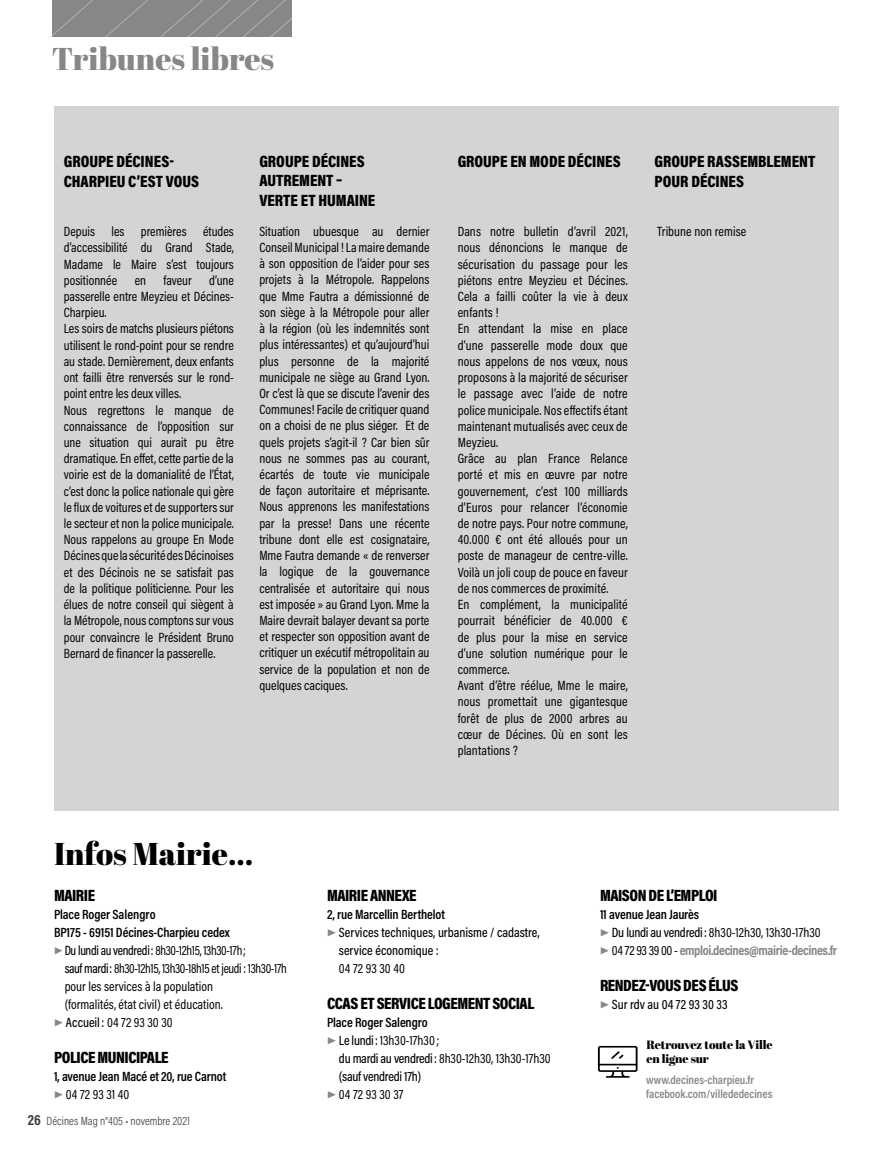
<style>
.page{position:relative;width:893px;height:1149px;background:#fff}
.page>*{position:absolute;margin:0;border:0;box-sizing:border-box;transform-origin:0 0}
.t1{font:31.5px "Abril Fatface";color:#878787}
.t2{font:31.5px "Abril Fatface";color:#000}
.t3{font:900 16.5px/19.8px "Acumin Pro Cond";letter-spacing:-.005em;color:#000}
.t4{font:900 16.5px "Acumin Pro Cond";letter-spacing:-.025em;color:#000}
.t5{font:900 16.5px "Acumin Pro Cond";letter-spacing:-.03em;color:#000}
.t6{font:13.5px/16.2px "Acumin Pro Cond";letter-spacing:.005em;color:#000}
.t7{font:600 13.5px/18px "Acumin Pro Cond";letter-spacing:-.01em;color:#000}
.t8{font:13.5px "Acumin Pro Cond";letter-spacing:-.025em;color:#000;scale:.95 1}
.t9{font:500 13.5px "Acumin Pro Cond";color:#000}
.t10{font:500 13.5px "Acumin Pro Cond";letter-spacing:-.02em;color:#000}
.t11{font:600 12px/14.4px "Acumin Pro Cond";color:#878787}
.t12{font:12px/14.4px "Abril Fatface";letter-spacing:-.01em;color:#000}
.t13{font:300 12px "Acumin Pro Cond";color:#3c3c3b}
.s1{font-weight:600;font-size:15px;color:#878787}
.s2{font-weight:500}
.s3{font-size:15px;color:#878787}
.s4{font-weight:400}
.s5{font-weight:700;font-size:15px}
.s6{font-weight:600}
.s7{font-weight:700;color:#878787}
</style>
<div class="page">
<div style="left:52px;top:0;width:239px;height:36px;background:#878787"></div>
<div style="left:54px;top:106px;width:785px;height:704px;background:#d4d4d4"></div>
<svg style="left:598px;top:1045px;width:39px;height:32px"></svg>
<h1 class="t1" style="left:52px;top:36px;width:224px">Tribunes libres</h1>
<p class="t3" style="left:64px;top:151px;width:137px">GROUPE DÉCINES-<br>CHARPIEU C’EST VOUS</p>
<p class="t6" style="left:64px;top:223px;width:172px;text-align:justify">Depuis les premières études d’accessibilité du Grand Stade, Madame le Maire s’est toujours positionnée</p>
<p class="t6" style="left:135px;top:272px;width:13px">en</p>
<p class="t6" style="left:163px;top:272px;width:30px">faveur</p>
<p class="t6" style="left:64px;top:272px;width:172px;text-indent:145px">d’une passerelle entre Meyzieu et Décines-Charpieu.<br>Les soirs de matchs plusieurs piétons utilisent le rond-point pour se rendre au stade. Dernièrement, deux enfants ont failli être renversés sur le rond&shy;point entre les deux villes.<br>Nous regrettons le manque de connaissance de l’opposition sur une situation qui aurait pu être dramatique. En effet, cette partie de la voirie est de la domanialité de l’État, c’est donc la police nationale qui gère le flux de voitures et de supporters sur le secteur et non la police municipale.<br>Nous rappelons au groupe En Mode Décines que la sécurité des Décinoises et des Décinois ne se satisfait pas de la politique politicienne. Pour les élues de notre conseil qui siègent à la Métropole, nous comptons sur vous pour convaincre le Président Bruno Bernard de financer la passerelle.</p>
<p class="t3" style="left:259px;top:150px;width:118px">GROUPE DÉCINES<br>AUTREMENT –<br>VERTE ET HUMAINE</p>
<p class="t6" style="left:259px;top:223px;width:172px;text-align:justify">Situation ubuesque au dernier Conseil Municipal ! La maire demande à son opposition de l’aider pour ses projets à la Métropole. Rappelons que Mme Fautra a démissionné de son siège à la Métropole pour aller à la région (où les indemnités sont plus intéressantes) et qu’aujourd’hui plus personne de la majorité municipale ne siège au Grand Lyon.<br>Or c’est là que se discute l’avenir des Communes! Facile de critiquer quand on a choisi de ne plus siéger. Et de quels projets s’agit-il ? Car bien sûr nous ne sommes pas au courant, écartés de toute vie municipale de façon autoritaire et méprisante.<br>Nous apprenons les manifestations par la presse! Dans une récente tribune dont elle est cosignataire, Mme Fautra demande « de renverser la logique de la gouvernance centralisée et autoritaire qui nous est imposée » au Grand Lyon. Mme la Maire devrait balayer devant sa porte et respecter son opposition avant de critiquer un exécutif métropolitain au service de la population et non de quelques caciques.</p>
<p class="t3" style="left:458px;top:151px;width:165px">GROUPE EN MODE DÉCINES</p>
<p class="t6" style="left:458px;top:223px;width:172px">Dans notre bulletin d’avril 2021, nous dénoncions le manque de sécurisation du passage pour les piétons entre Meyzieu et Décines.<br>Cela a failli coûter la vie à deux enfants !<br>En attendant la mise en place d’une passerelle mode doux que nous appelons de nos vœux, nous proposons à la majorité de sécuriser le passage avec l’aide de notre police municipale. Nos effectifs étant maintenant mutualisés avec ceux de<br>Meyzieu.<br>Grâce au plan France Relance porté et mis en œuvre par notre gouvernement, c’est 100 milliards d’Euros pour relancer l’économie de notre pays. Pour notre commune,<br>40.000 € ont été alloués pour un poste de manageur de centre-ville.<br>Voilà un joli coup de pouce en faveur de nos commerces de proximité.<br>En complément, la municipalité pourrait bénéficier de 40.000 € de plus pour la mise en service d’une solution numérique pour le commerce.<br>Avant d’être réélue, Mme le maire, nous promettait une gigantesque forêt de plus de 2000 arbres au cœur de Décines. Où en sont les plantations ?</p>
<p class="t3" style="left:655px;top:151px;width:162px">GROUPE RASSEMBLEMENT<br>POUR DÉCINES</p>
<p class="t6" style="left:657px;top:223px;width:91px">Tribune non remise</p>
<h1 class="t2" style="left:54px;top:831px;width:201px">Infos Mairie…</h1>
<p class="t3" style="left:54px;top:884px;width:43px">MAIRIE</p>
<p class="t7" style="left:54px;top:904px;width:103px">Place Roger Salengro</p>
<p class="t7" style="left:54px;top:922px;width:177px">BP175 - 69151 Décines-Charpieu cedex</p>
<p class="t8" style="left:54px;top:941px;width:204px"><span class="s1">▶</span> <span class="s2">Du lundi au vendredi:</span> 8h30-12h15, 13h30-17h;</p>
<p class="t8" style="left:65px;top:959px;width:235px"><span class="s2">sauf mardi:</span> 8h30-12h15, 13h30-18h15 et jeudi : 13h30-17h</p>
<p class="t6" style="left:65px;top:977px;width:150px">pour les services à la population</p>
<p class="t6" style="left:65px;top:995px;width:160px">(formalités, état civil) et éducation.</p>
<p class="t6" style="left:54px;top:1013px;width:120px"><span class="s1">▶</span> <span class="s2">Accueil :</span> 04 72 93 30 30</p>
<p class="t5" style="left:54px;top:1046px;width:116px">POLICE MUNICIPALE</p>
<p class="t7" style="left:54px;top:1066px;width:174px">1, avenue Jean Macé et 20, rue Carnot <span class="s3">▶</span> <span class="s4">04 72 93 31 40</span></p>
<p class="t13" style="left:28px;top:1112px;width:164px"><span class="s5">26</span> Décines Mag n°405 • novembre 2021</p>
<p class="t4" style="left:327px;top:884px;width:91px">MAIRIE ANNEXE</p>
<p class="t7" style="left:327px;top:904px;width:119px">2, rue Marcellin Berthelot</p>
<p class="t9" style="left:327px;top:923px;width:214px"><span class="s1">▶</span> Services techniques, urbanisme / cadastre,</p>
<p class="t9" style="left:339px;top:941px;width:101px">service économique :</p>
<p class="t6" style="left:339px;top:959px;width:67px">04 72 93 30 40</p>
<p class="t4" style="left:327px;top:992px;width:209px">CCAS ET SERVICE LOGEMENT SOCIAL</p>
<p class="t7" style="left:327px;top:1012px;width:102px">Place Roger Salengro</p>
<p class="t6" style="left:327px;top:1031px;width:114px"><span class="s1">▶</span> <span class="s2">Le lundi:</span> 13h30-17h30 ;</p>
<p class="t6" style="left:339px;top:1049px;width:213px"><span class="s2">du mardi au vendredi:</span> 8h30-12h30, 13h30-17h30</p>
<p class="t10" style="left:339px;top:1067px;width:84px">(sauf vendredi 17h)</p>
<p class="t6" style="left:327px;top:1085px;width:78px"><span class="s1">▶</span> 04 72 93 30 37</p>
<p class="t4" style="left:600px;top:884px;width:119px">MAISON DE L’EMPLOI</p>
<p class="t6" style="left:600px;top:904px;width:239px;line-height:18px"><span class="s6">11 avenue Jean Jaurès<br></span><span class="s1">▶</span> <span class="s2">Du lundi au vendredi:</span> 8h30-12h30, 13h30-17h30<br><span class="s1">▶</span> 04 72 93 39 00 - <span class="s7">emploi.decines@mairie-decines.fr</span></p>
<p class="t4" style="left:600px;top:974px;width:140px">RENDEZ-VOUS DES ÉLUS</p>
<p class="t9" style="left:600px;top:995px;width:129px"><span class="s1">▶</span> Sur rdv au 04 72 93 30 33</p>
<p class="t12" style="left:646px;top:1036px;width:128px">Retrouvez toute la Ville en ligne sur</p>
<p class="t11" style="left:646px;top:1071px;width:128px">www.decines-charpieu.fr facebook.com/villededecines</p>
</div>
